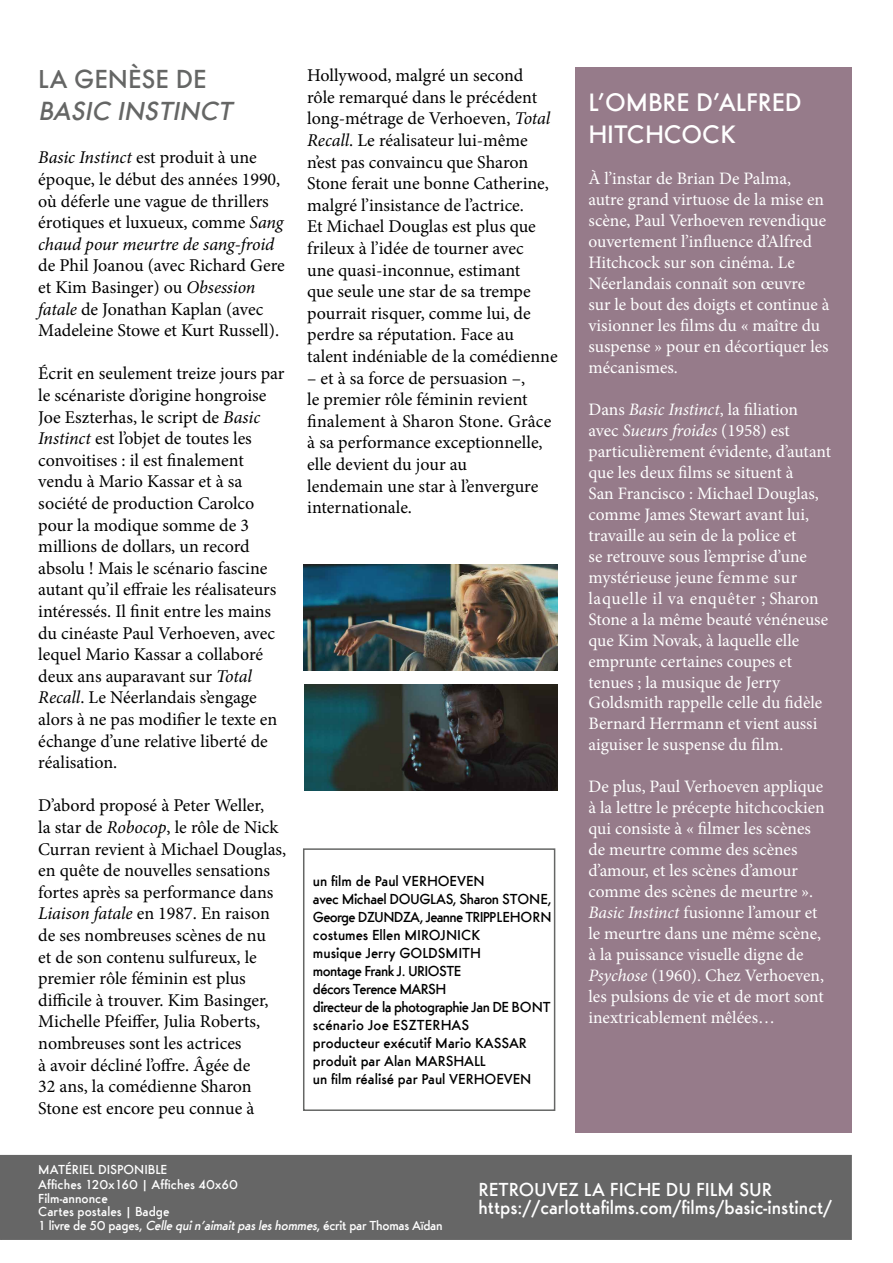
<style>
.page{position:relative;width:893px;height:1263px;background:#fff}
.page>*{position:absolute;margin:0;border:0;box-sizing:border-box;transform-origin:0 0}
.t1{font:italic 500 27px "Futura Ridendo";color:#656665}
.t2{font:500 27px "Futura Ridendo";color:#656665}
.t3{font:500 26.25px/31.5px "Futura Ridendo";color:#fff}
.t4{font:500 19.5px/18px "Futura Ridendo";color:#fff}
.t5{font:18px/21.6px "Minion Pro";color:#000}
.t6{font:17.4px/21px "Minion Pro";color:#fff}
.t7{font:500 15px/18px "Futura Ridendo";color:#000}
.t8{font:500 13.5px/13.5px "Futura Ridendo";color:#fff}
.s1{font-style:italic}
</style>
<div class="page">
<img style="left:304px;top:564px;width:253px;height:107px">
<img style="left:304px;top:684px;width:254px;height:106px">
<div style="left:1px;top:1156px;width:850px;height:83px;background:#666"></div>
<div style="left:575px;top:67px;width:276px;height:1065px;background:#967b8a"></div>
<div style="left:303px;top:848px;width:252px;height:263px;border:2px solid #656665"></div>
<h1 class="t2" style="left:38px;top:63px;width:170px">LA GENÈSE DE</h1>
<h1 class="t1" style="left:38px;top:95px;width:201px">BASIC INSTINCT</h1>
<p class="t5" style="left:38px;top:147px;width:247px"><span class="s1">Basic Instinct</span> est produit à une époque, le début des années 1990, où déferle une vague de thrillers érotiques et luxueux, comme <span class="s1">Sang chaud pour meurtre de sang-froid</span></p>
<p class="t5" style="left:38px;top:255px;width:248px">de Phil Joanou (avec Richard Gere et Kim Basinger) ou <span class="s1">Obsession fatale</span> de Jonathan Kaplan (avec<br>Madeleine Stowe et Kurt Russell).</p>
<p class="t5" style="left:38px;top:363px;width:248px">Écrit en seulement treize jours par le scénariste d’origine hongroise<br>Joe Eszterhas, le script de <span class="s1">Basic<br>Instinct</span> est l’objet de toutes les convoitises : il est finalement vendu à Mario Kassar et à sa société de production Carolco pour la modique somme de 3 millions de dollars, un record absolu ! Mais le scénario fascine autant qu’il effraie les réalisateurs intéressés. Il finit entre les mains du cinéaste Paul Verhoeven, avec lequel Mario Kassar a collaboré deux ans auparavant sur <span class="s1">Total<br>Recall</span>. Le Néerlandais s’engage alors à ne pas modifier le texte en échange d’une relative liberté de réalisation.</p>
<p class="t5" style="left:38px;top:795px;width:250px">D’abord proposé à Peter Weller,<br>la star de <span class="s1">Robocop</span>, le rôle de Nick<br>Curran revient à Michael Douglas, en quête de nouvelles sensations fortes après sa performance dans<br><span class="s1">Liaison fatale</span> en 1987. En raison de ses nombreuses scènes de nu<br>et de son contenu sulfureux, le premier rôle féminin est plus difficile à trouver. Kim Basinger,<br>Michelle Pfeiffer, Julia Roberts, nombreuses sont les actrices<br>à avoir décliné l’offre. Âgée de<br>32 ans, la comédienne Sharon<br>Stone est encore peu connue à</p>
<p class="t5" style="left:307px;top:65px;width:252px">Hollywood, malgré un second<br>rôle remarqué dans le précédent long-métrage de Verhoeven, <span class="s1">Total<br>Recall</span>. Le réalisateur lui-même n’est pas convaincu que Sharon<br>Stone ferait une bonne Catherine, malgré l’insistance de l’actrice.<br>Et Michael Douglas est plus que frileux à l’idée de tourner avec<br>une quasi-inconnue, estimant<br>que seule une star de sa trempe pourrait risquer, comme lui, de perdre sa réputation. Face au talent indéniable de la comédienne</p>
<p class="t5" style="left:307px;top:367px;width:246px">– et à sa force de persuasion –,<br>le premier rôle féminin revient finalement à Sharon Stone. Grâce à sa performance exceptionnelle, elle devient du jour au<br>lendemain une star à l’envergure internationale.</p>
<p class="t7" style="left:313px;top:872px;width:240px">un film de Paul VERHOEVEN<br>avec Michael DOUGLAS, Sharon STONE,<br>George DZUNDZA, Jeanne TRIPPLEHORN costumes Ellen MIROJNICK<br>musique Jerry GOLDSMITH<br>montage Frank J. URIOSTE<br>décors Terence MARSH<br>directeur de la photographie Jan DE BONT scénario Joe ESZTERHAS<br>producteur exécutif Mario KASSAR produit par Alan MARSHALL<br>un film réalisé par Paul VERHOEVEN</p>
<h2 class="t3" style="left:588px;top:86px;width:215px">L’OMBRE D’ALFRED<br>HITCHCOCK</h2>
<p class="t6" style="left:588px;top:168px;width:243px">À l’instar de Brian De Palma, autre grand virtuose de la mise en scène, Paul Verhoeven revendique ouvertement l’influence d’Alfred<br>Hitchcock sur son cinéma. Le<br>Néerlandais connaît son œuvre sur le bout des doigts et continue à visionner les films du « maître du suspense » pour en décortiquer les mécanismes.</p>
<p class="t6" style="left:588px;top:399px;width:244px">Dans <span class="s1">Basic Instinct</span>, la filiation avec <span class="s1">Sueurs froides</span> (1958) est particulièrement évidente, d’autant que les deux films se situent à<br>San Francisco : Michael Douglas, comme James Stewart avant lui, travaille au sein de la police et<br>se retrouve sous l’emprise d’une mystérieuse jeune femme sur laquelle il va enquêter ; Sharon<br>Stone a la même beauté vénéneuse que Kim Novak, à laquelle elle emprunte certaines coupes et tenues ; la musique de Jerry<br>Goldsmith rappelle celle du fidèle<br>Bernard Herrmann et vient aussi aiguiser le suspense du film.</p>
<p class="t6" style="left:588px;top:776px;width:238px">De plus, Paul Verhoeven applique à la lettre le précepte hitchcockien qui consiste à « filmer les scènes de meurtre comme des scènes d’amour, et les scènes d’amour comme des scènes de meurtre ».<br><span class="s1">Basic Instinct</span> fusionne l’amour et le meurtre dans une même scène, à la puissance visuelle digne de<br><span class="s1">Psychose</span> (1960). Chez Verhoeven, les pulsions de vie et de mort sont inextricablement mêlées…</p>
<p class="t8" style="left:38px;top:1162px;width:201px;line-height:15px">MATÉRIEL DISPONIBLE<br>Affiches 120x160 | Affiches 40x60</p>
<p class="t8" style="left:38px;top:1191px;width:406px">Film-annonce<br>Cartes postales | Badge<br>1 livre de 50 pages, <span class="s1">Celle quin’aimaitpasleshommes</span>, écrit par Thomas Aïdan</p>
<p class="t4" style="left:478px;top:1180px;width:355px">RETROUVEZ LA FICHE DU FILM SUR https://carlottafilms.com/films/basic-instinct/</p>
</div>
